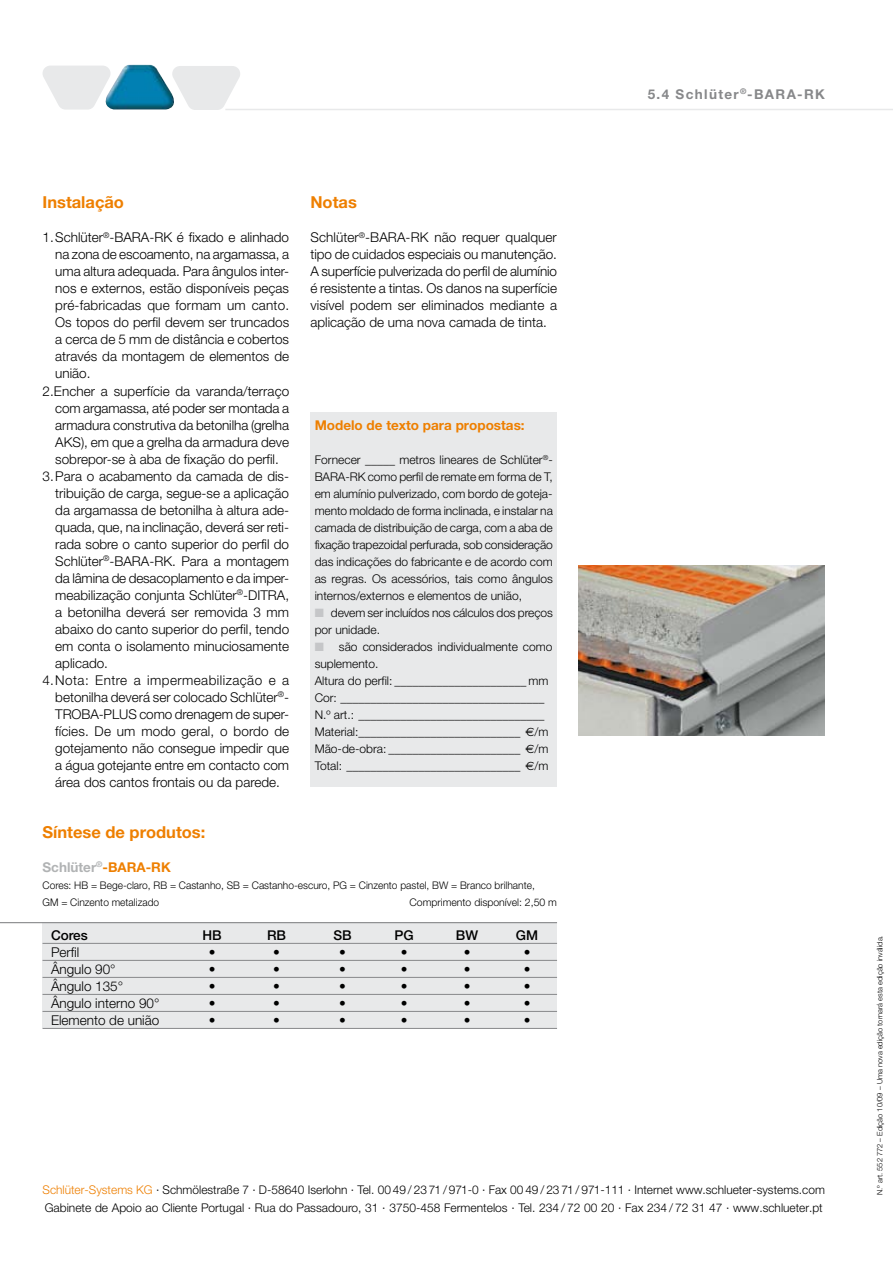
<style>
.page{position:relative;width:893px;height:1263px;background:#fff}
.page>*{position:absolute;margin:0;border:0;box-sizing:border-box;transform-origin:0 0}
.t1{font:700 16.5px "Helvetica Neue LT Pro";color:#ee7f00}
.t2{font:300 13.5px/17px "Helvetica Neue LT Pro";color:#000;text-align:justify}
.t3{font:300 13.5px "Helvetica Neue LT Pro";letter-spacing:.03em;color:#000}
.t4{font:700 13.5px "Helvetica Neue LT Pro";color:#ee7f00}
.t5{font:700 13.5px "Helvetica Neue LT Pro";letter-spacing:.1em;color:#87888a}
.t6{font:700 13.5px "Helvetica Neue LT Pro";color:#b1b3b4}
.t7{font:500 13.5px "Helvetica Neue LT Pro";color:#000}
.t8{font:300 12px/17px "Helvetica Neue LT Pro";color:#000}
.t9{font:300 10.5px/17px "Helvetica Neue LT Pro";color:#000}
.t10{font:300 7.5px "Helvetica Neue LT Pro";color:#000}
.s1{color:#c5c6c8}
.s2{font-family:"Euro Sans";font-weight:400}
.s3{color:#ee7f00}
</style>
<div class="page">
<div style="left:310px;top:412px;width:247px;height:375px;background:#e8e9ea"></div>
<hr style="left:225px;top:109px;width:668px;height:1px;background:#e8e9ea">
<svg style="left:42px;top:65px;width:198px;height:45px"></svg>
<img style="left:578px;top:566px;width:247px;height:170px">
<div style="left:43px;top:923px;width:514px;height:105px;background:#e8e9ea"></div>
<hr style="left:0;top:922px;width:557px;height:1px;background:#87888a">
<hr style="left:43px;top:943px;width:514px;height:1px;background:#87888a">
<hr style="left:43px;top:960px;width:514px;height:1px;background:#87888a">
<hr style="left:43px;top:977px;width:514px;height:1px;background:#87888a">
<hr style="left:43px;top:994px;width:514px;height:1px;background:#87888a">
<hr style="left:43px;top:1011px;width:514px;height:1px;background:#87888a">
<hr style="left:43px;top:1028px;width:514px;height:1px;background:#87888a">
<p class="t1" style="left:43px;top:192px;width:83px">Instalação</p>
<p class="t2" style="left:43px;top:229px;width:248px">1.Schlüter<sup>®</sup>-BARA-RK é fixado e alinhado</p>
<p class="t2" style="left:55px;top:246px;width:235px">na zona de escoamento, na argamassa, a</p>
<p class="t2" style="left:55px;top:263px;width:235px">uma altura adequada. Para ângulos inter-</p>
<p class="t2" style="left:55px;top:280px;width:235px">nos e externos, estão disponíveis peças</p>
<p class="t2" style="left:55px;top:297px;width:235px">pré-fabricadas que formam um canto.</p>
<p class="t2" style="left:55px;top:314px;width:235px">Os topos do perfil devem ser truncados</p>
<p class="t2" style="left:55px;top:331px;width:235px">a cerca de 5 mm de distância e cobertos</p>
<p class="t2" style="left:55px;top:348px;width:235px">através da montagem de elementos de</p>
<p class="t2" style="left:55px;top:365px;width:37px">união.</p>
<p class="t2" style="left:43px;top:382px;width:248px">2.Encher a superfície da varanda/terraço</p>
<p class="t2" style="left:55px;top:399px;width:235px">com argamassa, até poder ser montada a</p>
<p class="t2" style="left:55px;top:416px;width:235px">armadura construtiva da betonilha (grelha</p>
<p class="t2" style="left:55px;top:433px;width:235px">AKS), em que a grelha da armadura deve</p>
<p class="t2" style="left:55px;top:450px;width:225px">sobrepor-se à aba de fixação do perfil.</p>
<p class="t2" style="left:43px;top:467px;width:248px">3.Para o acabamento da camada de dis-</p>
<p class="t2" style="left:55px;top:484px;width:235px">tribuição de carga, segue-se a aplicação</p>
<p class="t2" style="left:55px;top:501px;width:235px">da argamassa de betonilha à altura ade-</p>
<p class="t2" style="left:55px;top:518px;width:235px">quada, que, na inclinação, deverá ser reti-</p>
<p class="t2" style="left:55px;top:535px;width:235px">rada sobre o canto superior do perfil do</p>
<p class="t2" style="left:55px;top:552px;width:235px">Schlüter<sup>®</sup>-BARA-RK. Para a montagem</p>
<p class="t2" style="left:55px;top:569px;width:235px">da lâmina de desacoplamento e da imper-</p>
<p class="t2" style="left:55px;top:586px;width:235px">meabilização conjunta Schlüter<sup>®</sup>-DITRA,</p>
<p class="t2" style="left:55px;top:603px;width:235px">a betonilha deverá ser removida 3 mm</p>
<p class="t2" style="left:55px;top:620px;width:235px">abaixo do canto superior do perfil, tendo</p>
<p class="t2" style="left:55px;top:637px;width:235px">em conta o isolamento minuciosamente</p>
<p class="t2" style="left:55px;top:654px;width:54px">aplicado.</p>
<p class="t3" style="left:43px;top:672px;width:248px">4.Nota: Entre a impermeabilização e a</p>
<p class="t2" style="left:55px;top:688px;width:235px">betonilha deverá ser colocado Schlüter<sup>®</sup>-</p>
<p class="t2" style="left:55px;top:705px;width:235px">TROBA-PLUS como drenagem de super-</p>
<p class="t2" style="left:55px;top:722px;width:235px">fícies. De um modo geral, o bordo de</p>
<p class="t2" style="left:55px;top:739px;width:235px">gotejamento não consegue impedir que</p>
<p class="t2" style="left:55px;top:756px;width:235px">a água gotejante entre em contacto com</p>
<p class="t2" style="left:55px;top:773px;width:226px">área dos cantos frontais ou da parede.</p>
<p class="t1" style="left:43px;top:822px;width:164px">Síntese de produtos:</p>
<p class="t1" style="left:310px;top:192px;width:48px">Notas</p>
<p class="t2" style="left:310px;top:229px;width:248px">Schlüter<sup>®</sup>-BARA-RK não requer qualquer tipo de cuidados especiais ou manutenção.<br>A superfície pulverizada do perfil de alumínio é resistente a tintas. Os danos na superfície visível podem ser eliminados mediante a aplicação de uma nova camada de tinta.</p>
<p class="t4" style="left:315px;top:416px;width:211px">Modelo de texto para propostas:</p>
<p class="t8" style="left:315px;top:450px;width:240px;text-align:justify">Fornecer _____ metros lineares de Schlüter<sup>®</sup>- BARA-RK como perfil de remate em forma de T, em alumínio pulverizado, com bordo de goteja&shy;mento moldado de forma inclinada, e instalar na camada de distribuição de carga, com a aba de fixação trapezoidal perfurada, sob consideração das indicações do fabricante e de acordo com as regras. Os acessórios, tais como ângulos internos/externos e elementos de união,</p>
<p class="t8" style="left:315px;top:604px;width:240px"><span class="s1">■</span> devem ser incluídos nos cálculos dos preços por unidade.</p>
<p class="t8" style="left:315px;top:638px;width:239px"><span class="s1">■</span> são considerados individualmente como suplemento.<br>Altura do perfil: ______________________ mm Cor: __________________________________ N.º art.: _______________________________ Material:___________________________ <span class="s2">E</span>/m Mão-de-obra: ______________________ <span class="s2">E</span>/m Total: _____________________________ <span class="s2">E</span>/m</p>
<p class="t6" style="left:43px;top:858px;width:130px">Schlüter<sup>®</sup><span class="s3">-BARA-RK</span></p>
<p class="t9" style="left:43px;top:876px;width:494px">Cores: HB = Bege-claro, RB = Castanho, SB = Castanho-escuro, PG = Cinzento pastel, BW = Branco brilhante,<br>GM = Cinzento metalizado</p>
<p class="t9" style="left:409px;top:893px;width:149px">Comprimento disponível: 2,50 m</p>
<p class="t7" style="left:51px;top:927px;width:38px">Cores</p>
<p class="t7" style="left:202px;top:927px;width:21px">HB</p>
<p class="t7" style="left:267px;top:927px;width:21px">RB</p>
<p class="t7" style="left:333px;top:927px;width:20px">SB</p>
<p class="t7" style="left:394px;top:927px;width:21px">PG</p>
<p class="t7" style="left:456px;top:927px;width:24px">BW</p>
<p class="t7" style="left:516px;top:927px;width:24px">GM</p>
<p class="t2" style="left:51px;top:943px;width:30px">Perfil</p>
<p class="t2" style="left:209px;top:943px;width:8px">•</p>
<p class="t2" style="left:273px;top:943px;width:8px">•</p>
<p class="t2" style="left:339px;top:943px;width:8px">•</p>
<p class="t2" style="left:401px;top:943px;width:8px">•</p>
<p class="t2" style="left:464px;top:943px;width:8px">•</p>
<p class="t2" style="left:524px;top:943px;width:8px">•</p>
<p class="t2" style="left:51px;top:960px;width:66px">Ângulo 90°</p>
<p class="t2" style="left:209px;top:960px;width:8px">•</p>
<p class="t2" style="left:273px;top:960px;width:8px">•</p>
<p class="t2" style="left:339px;top:960px;width:8px">•</p>
<p class="t2" style="left:401px;top:960px;width:8px">•</p>
<p class="t2" style="left:464px;top:960px;width:8px">•</p>
<p class="t2" style="left:524px;top:960px;width:8px">•</p>
<p class="t2" style="left:51px;top:977px;width:74px">Ângulo 135°</p>
<p class="t2" style="left:209px;top:977px;width:8px">•</p>
<p class="t2" style="left:273px;top:977px;width:8px">•</p>
<p class="t2" style="left:339px;top:977px;width:8px">•</p>
<p class="t2" style="left:401px;top:977px;width:8px">•</p>
<p class="t2" style="left:464px;top:977px;width:8px">•</p>
<p class="t2" style="left:524px;top:977px;width:8px">•</p>
<p class="t2" style="left:51px;top:994px;width:110px">Ângulo interno 90°</p>
<p class="t2" style="left:209px;top:994px;width:8px">•</p>
<p class="t2" style="left:273px;top:994px;width:8px">•</p>
<p class="t2" style="left:339px;top:994px;width:8px">•</p>
<p class="t2" style="left:401px;top:994px;width:8px">•</p>
<p class="t2" style="left:464px;top:994px;width:8px">•</p>
<p class="t2" style="left:524px;top:994px;width:8px">•</p>
<p class="t2" style="left:51px;top:1011px;width:110px">Elemento de união</p>
<p class="t2" style="left:209px;top:1011px;width:8px">•</p>
<p class="t2" style="left:273px;top:1011px;width:8px">•</p>
<p class="t2" style="left:339px;top:1011px;width:8px">•</p>
<p class="t2" style="left:401px;top:1011px;width:8px">•</p>
<p class="t2" style="left:464px;top:1011px;width:8px">•</p>
<p class="t2" style="left:524px;top:1011px;width:8px">•</p>
<p class="t5" style="left:648px;top:86px;width:179px">5.4 Schlüter<sup>®</sup>-BARA-RK</p>
<p class="t8" style="left:43px;top:1180px;width:784px;line-height:17.9px"><span class="s3">Schlüter-Systems KG</span> · Schmölestraße 7 · D-58640 Iserlohn · Tel. 00 49 / 23 71 / 971-0 · Fax 00 49 / 23 71 / 971-111 · Internet www.schlueter-systems.com<br>Gabinete de Apoio ao Cliente Portugal · Rua do Passadouro, 31 · 3750-458 Fermentelos · Tel. 234 / 72 00 20 · Fax 234 / 72 31 47 · www.schlueter.pt</p>
<p class="t10" style="left:875px;top:1195px;width:261px;rotate:-90deg">N.º art. 552 772 – Edição 10/09 – Uma nova edição tornará esta edição inválida.</p>
</div>
